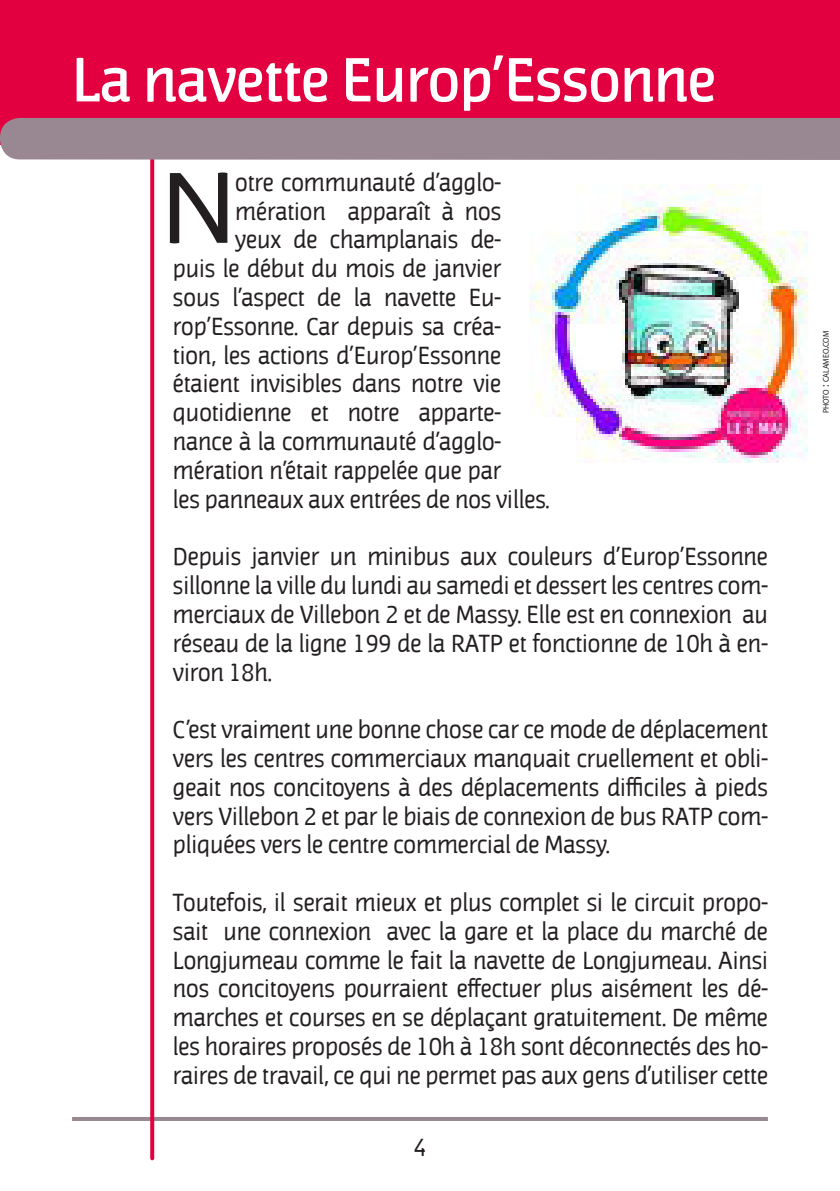
<style>
.page{position:relative;width:840px;height:1191px;background:#fff}
.page>*{position:absolute;margin:0;border:0;box-sizing:border-box;transform-origin:0 0}
.t1{font:97.6px "Jaures";color:#231f20;scale:1.2 1}
.t2{font:600 60px "Jaures";color:#fff}
.t3{font:24px/28.8px "Jaures";color:#231f20;text-align:justify}
.Corps_de_texte__norm{font:8.4px "Myriad Pro";letter-spacing:-.01em;color:#231f20;scale:.95 1}
.s1{font-size:12px}
</style>
<div class="page">
<hr style="left:72px;top:1117px;width:695px;height:4px;background:#998892">
<div style="left:0;top:0;width:839px;height:145px;background:#e20040"></div>
<svg style="left:150px;top:160px;width:4px;height:998px;background:#e30e4a"></svg>
<div style="left:0;top:118px;width:839px;height:42px;background:#998892"></div>
<img style="left:530px;top:184px;width:278px;height:279px">
<p class="t2" style="left:72px;top:46px;width:645px">La navette Europ’Essonne</p>
<p class="t3" style="left:235px;top:168px;width:267px">otre communauté d’agglo-</p>
<p class="t3" style="left:235px;top:197px;width:267px">mération apparaît à nos</p>
<p class="t3" style="left:235px;top:226px;width:267px">yeux de champlanais de-</p>
<p class="t3" style="left:173px;top:255px;width:329px">puis le début du mois de janvier</p>
<p class="t3" style="left:173px;top:283px;width:329px">sous l’aspect de la navette Eu-</p>
<p class="t3" style="left:173px;top:312px;width:329px">rop’Essonne. Car depuis sa créa-</p>
<p class="t3" style="left:173px;top:341px;width:329px">tion, les actions d’Europ’Essonne</p>
<p class="t3" style="left:173px;top:370px;width:329px">étaient invisibles dans notre vie</p>
<p class="t3" style="left:173px;top:399px;width:329px">quotidienne et notre apparte-</p>
<p class="t3" style="left:173px;top:427px;width:329px">nance à la communauté d’agglo-</p>
<p class="t3" style="left:173px;top:456px;width:329px">mération n’était rappelée que par</p>
<p class="t3" style="left:173px;top:485px;width:377px">les panneaux aux entrées de nos villes.</p>
<p class="t3" style="left:173px;top:543px;width:596px">Depuis janvier un minibus aux couleurs d’Europ’Essonne sillonne la ville du lundi au samedi et dessert les centres com&shy;merciaux de Villebon 2 et de Massy. Elle est en connexion au réseau de la ligne 199 de la RATP et fonctionne de 10h à en&shy;viron 18h.</p>
<p class="t3" style="left:173px;top:715px;width:596px">C’est vraiment une bonne chose car ce mode de déplacement vers les centres commerciaux manquait cruellement et obli&shy;geait nos concitoyens à des déplacements difficiles à pieds vers Villebon 2 et par le biais de connexion de bus RATP com&shy;pliquées vers le centre commercial de Massy.</p>
<p class="t3" style="left:173px;top:888px;width:596px">Toutefois, il serait mieux et plus complet si le circuit propo&shy;sait une connexion avec la gare et la place du marché de Longjumeau comme le fait la navette de Longjumeau. Ainsi nos concitoyens pourraient effectuer plus aisément les dé&shy;marches et courses en se déplaçant gratuitement. De même les horaires proposés de 10h à 18h sont déconnectés des ho&shy;raires de travail, ce qui ne permet pas aux gens d’utiliser cette</p>
<p class="t1" style="left:160px;top:155px;width:66px">N</p>
<p class="t3" style="left:413px;top:1133px;width:14px">4</p>
<p class="Corps_de_texte__norm" style="left:820px;top:413px;width:89px;rotate:-90deg">photo <span class="s1">:</span> calameo<span class="s1">.</span>com</p>
</div>
